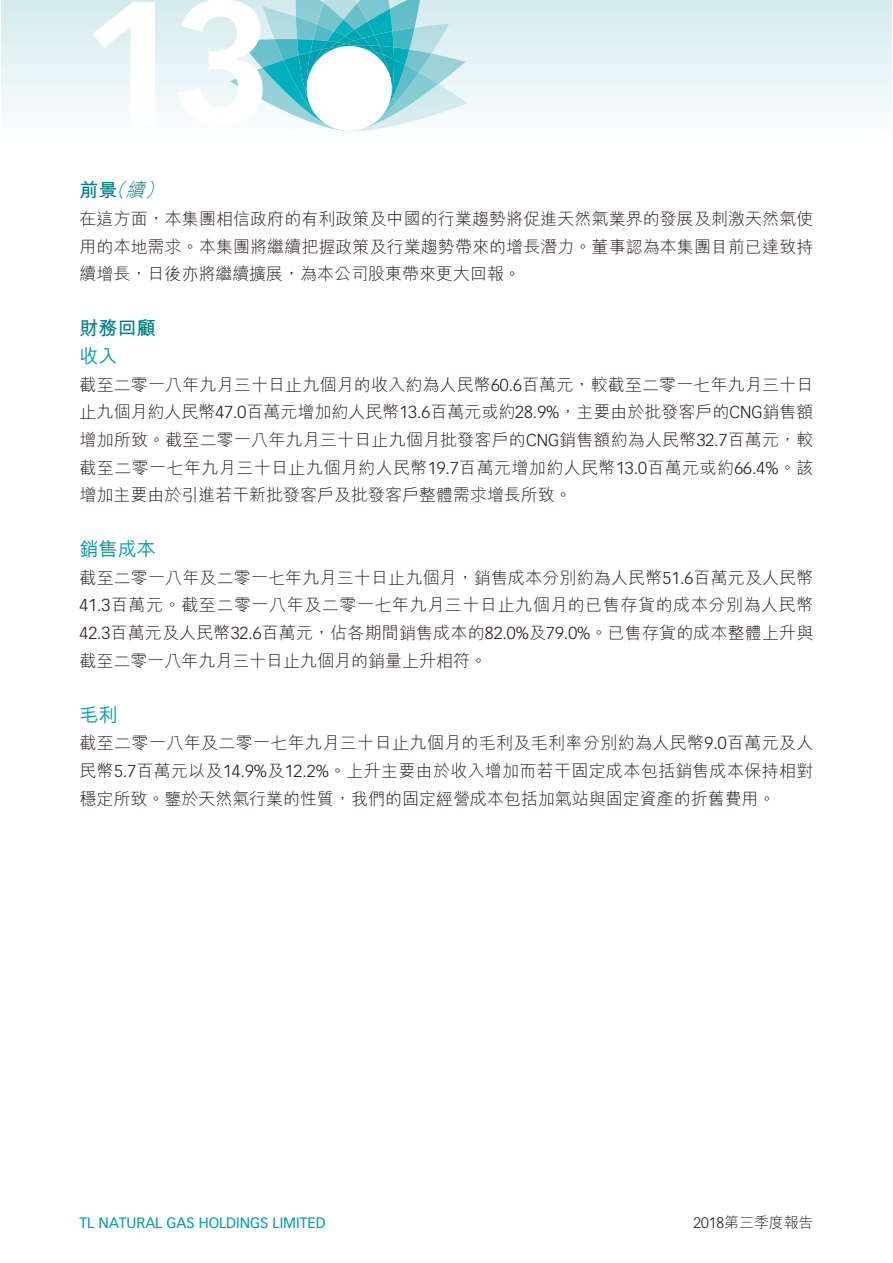
<style>
.page{position:relative;width:893px;height:1263px;background:#fff}
.page>*{position:absolute;margin:0;border:0;box-sizing:border-box;transform-origin:0 0}
.t1{font:700 169.8px "Vectora LT Std";color:#fff}
.t2{font:19.05px "M Hei HK Medium E Ten B5 H";color:#009aa8}
.t3{font:italic 19.05px "M Hei HK Light E Ten B5 H";color:#007c87}
.t4{font:19.05px "M Hei HK Bold E Ten B5 H";color:#007c87}
.t5{font:16.95px/27.6px "M Hei HK Light E Ten B5 H";color:#231916;text-align:justify}
.t6{font:14.85px "Vectora LT Std";color:#009aa8}
.t7{font:14.85px "M Hei HK Light E Ten B5 H";color:#231916}
.s1{font-family:"M Hei HK Bold E Ten B5 H";font-style:normal}
.s2{font-family:"Vectora LT Std";font-weight:300}
</style>
<div class="page">
<svg style="left:1px;top:0;width:890px;height:112px"></svg>
<svg style="left:230px;top:0;width:238px;height:131px"></svg>
<h1 class="t1" style="left:80px;top:-18px;width:194px">13</h1>
<p class="t3" style="left:80px;top:183px;width:91px"><span class="s1">前景</span>（續）</p>
<p class="t5" style="left:80px;top:207px;width:735px">在這方面，本集團相信政府的有利政策及中國的行業趨勢將促進天然氣業界的發展及刺激天然氣使用的本地需求。本集團將繼續把握政策及行業趨勢帶來的增長潛力。董事認為本集團目前已達致持續增長，日後亦將繼續擴展，為本公司股東帶來更大回報。</p>
<p class="t4" style="left:80px;top:321px;width:78px">財務回顧</p>
<p class="t2" style="left:80px;top:349px;width:40px">收入</p>
<p class="t5" style="left:80px;top:373px;width:735px">截至二零一八年九月三十日止九個月的收入約為人民幣<span class="s2">60.6</span>百萬元，較截至二零一七年九月三十日止九個月約人民幣<span class="s2">47.0</span>百萬元增加約人民幣<span class="s2">13.6</span>百萬元或約<span class="s2">28.9%</span>，主要由於批發客戶的<span class="s2">CNG</span>銷售額增加所致。截至二零一八年九月三十日止九個月批發客戶的<span class="s2">CNG</span>銷售額約為人民幣<span class="s2">32.7</span>百萬元，較截至二零一七年九月三十日止九個月約人民幣<span class="s2">19.7</span>百萬元增加約人民幣<span class="s2">13.0</span>百萬元或約<span class="s2">66.4%</span>。該增加主要由於引進若干新批發客戶及批發客戶整體需求增長所致。</p>
<p class="t2" style="left:80px;top:542px;width:78px">銷售成本</p>
<p class="t5" style="left:80px;top:566px;width:735px">截至二零一八年及二零一七年九月三十日止九個月，銷售成本分別約為人民幣<span class="s2">51.6</span>百萬元及人民幣<span class="s2">41.3</span>百萬元。截至二零一八年及二零一七年九月三十日止九個月的已售存貨的成本分別為人民幣<span class="s2">42.3</span>百萬元及人民幣<span class="s2">32.6</span>百萬元，佔各期間銷售成本的<span class="s2">82.0%</span>及<span class="s2">79.0%</span>。已售存貨的成本整體上升與截至二零一八年九月三十日止九個月的銷量上升相符。</p>
<p class="t2" style="left:80px;top:707px;width:40px">毛利</p>
<p class="t5" style="left:80px;top:732px;width:735px">截至二零一八年及二零一七年九月三十日止九個月的毛利及毛利率分別約為人民幣<span class="s2">9.0</span>百萬元及人民幣<span class="s2">5.7</span>百萬元以及<span class="s2">14.9%</span>及<span class="s2">12.2%</span>。上升主要由於收入增加而若干固定成本包括銷售成本保持相對穩定所致。鑒於天然氣行業的性質，我們的固定經營成本包括加氣站與固定資產的折舊費用。</p>
<p class="t6" style="left:80px;top:1216px;width:248px">TL NATURAL GAS HOLDINGS LIMITED</p>
<p class="t7" style="left:693px;top:1217px;width:121px"><span class="s2">2018</span>第三季度報告</p>
</div>
